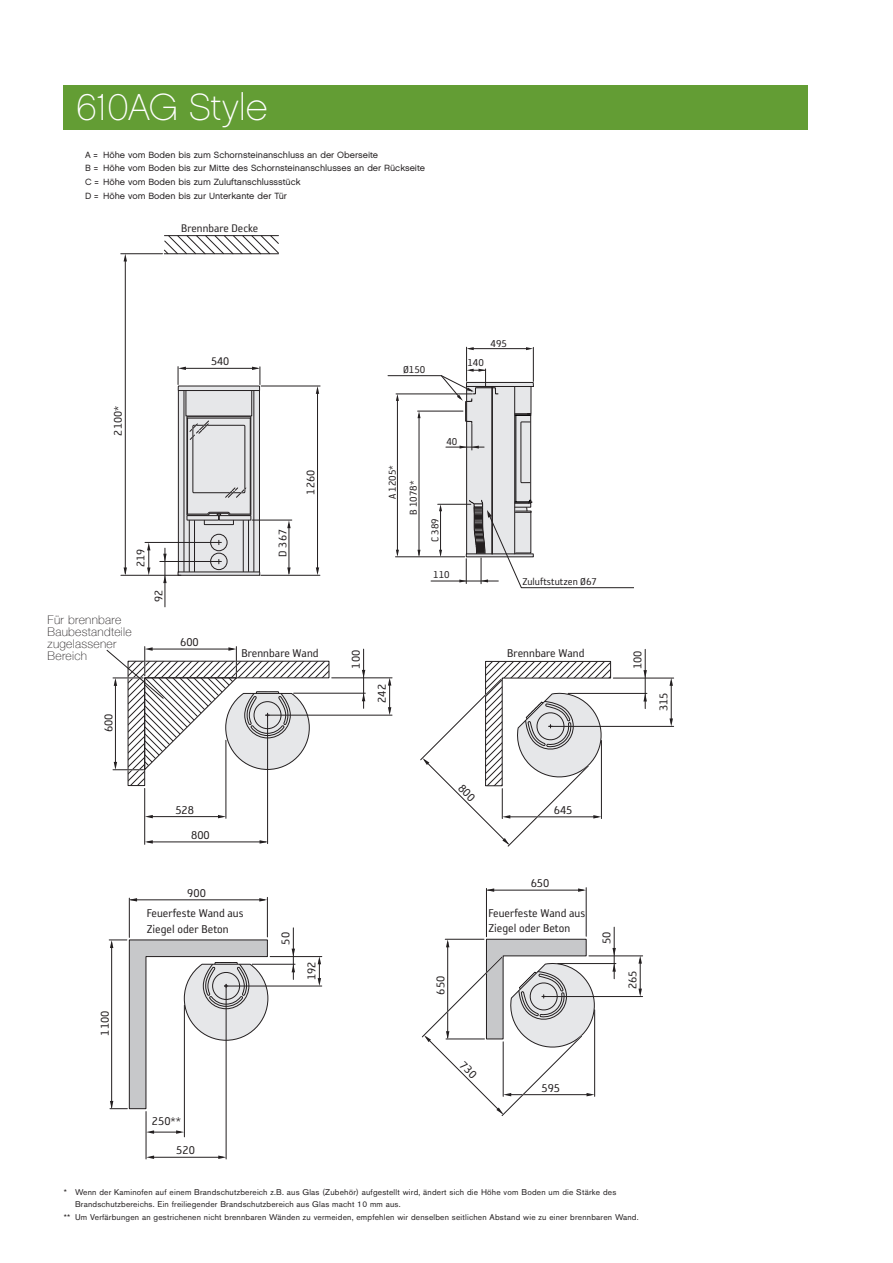
<style>
.page{position:relative;width:893px;height:1263px;background:#fff}
.page>*{position:absolute;margin:0;border:0;box-sizing:border-box;transform-origin:0 0}
.t1{font:37.5px "Chalet Paris Nineteen Sixty";color:#fff}
.t2{font:13.05px/20.9px "Reykjavik One OT A Gauge";color:#231f20;text-align:center}
.t3{font:12.75px "Reykjavik One OT A Gauge";color:#231f20}
.t4{font:100 12px/12px "Helvetica Neue";letter-spacing:.025em;color:#231f20}
.t5{font:11.4px "Reykjavik One OT A Gauge";color:#231f20}
.t6{font:9px/13.8px "Chalet London Nineteen Sixty";color:#231f20}
.t7{font:8.25px "Akzidenz Grotesk BE";letter-spacing:.025em;color:#231f20}
</style>
<div class="page">
<div style="left:64px;top:85px;width:744px;height:45px;background:#639d34"></div>
<hr style="left:317px;top:393px;width:1px;height:180px;background:#231f20">
<svg style="left:316px;top:567px;width:3px;height:8px"></svg>
<hr style="left:261px;top:386px;width:59px;height:1px;background:#231f20">
<svg style="left:316px;top:386px;width:3px;height:8px"></svg>
<hr style="left:125px;top:258px;width:1px;height:315px;background:#231f20">
<svg style="left:124px;top:567px;width:3px;height:8px"></svg>
<hr style="left:121px;top:253px;width:41px;height:1px;background:#231f20">
<svg style="left:124px;top:254px;width:3px;height:7px"></svg>
<hr style="left:121px;top:575px;width:60px;height:1px;background:#231f20">
<hr style="left:289px;top:524px;width:1px;height:49px;background:#231f20">
<hr style="left:252px;top:520px;width:40px;height:1px;background:#231f20">
<svg style="left:287px;top:567px;width:4px;height:8px"></svg>
<svg style="left:287px;top:520px;width:4px;height:8px"></svg>
<hr style="left:165px;top:548px;width:1px;height:59px;background:#231f20">
<hr style="left:160px;top:561px;width:61px;height:1px;background:#231f20">
<hr style="left:145px;top:542px;width:76px;height:1px;background:#231f20">
<svg style="left:163px;top:554px;width:4px;height:7px"></svg>
<svg style="left:163px;top:575px;width:4px;height:8px"></svg>
<svg style="left:147px;top:543px;width:3px;height:32px"></svg>
<hr style="left:261px;top:575px;width:59px;height:1px;background:#231f20">
<svg style="left:177px;top:367px;width:84px;height:209px;background:#cecfd0"></svg>
<svg style="left:164px;top:235px;width:115px;height:18px"></svg>
<hr style="left:164px;top:235px;width:114px;height:1px;background:#231f20">
<hr style="left:164px;top:253px;width:115px;height:1px;background:#231f20">
<hr style="left:466px;top:347px;width:1px;height:34px;background:#231f20">
<hr style="left:533px;top:347px;width:1px;height:34px;background:#231f20">
<hr style="left:469px;top:348px;width:60px;height:1px;background:#231f20">
<svg style="left:526px;top:347px;width:7px;height:3px"></svg>
<svg style="left:467px;top:347px;width:7px;height:3px"></svg>
<svg style="left:387px;top:369px;width:247px;height:219px"></svg>
<svg style="left:109px;top:939px;width:160px;height:170px"></svg>
<hr style="left:270px;top:956px;width:52px;height:1px;background:#231f20">
<hr style="left:151px;top:1157px;width:72px;height:1px;background:#231f20">
<hr style="left:226px;top:984px;width:1px;height:175px;background:#231f20">
<hr style="left:184px;top:1005px;width:1px;height:132px;background:#231f20">
<hr style="left:146px;top:1111px;width:1px;height:48px;background:#231f20">
<hr style="left:224px;top:986px;width:98px;height:1px;background:#231f20">
<hr style="left:293px;top:928px;width:1px;height:51px;background:#231f20">
<hr style="left:252px;top:964px;width:43px;height:1px;background:#231f20">
<svg style="left:146px;top:1155px;width:8px;height:4px"></svg>
<svg style="left:218px;top:1155px;width:8px;height:4px"></svg>
<svg style="left:146px;top:1130px;width:38px;height:4px"></svg>
<svg style="left:318px;top:956px;width:3px;height:30px"></svg>
<svg style="left:292px;top:964px;width:3px;height:8px"></svg>
<svg style="left:292px;top:949px;width:3px;height:7px"></svg>
<hr style="left:131px;top:899px;width:133px;height:1px;background:#231f20">
<hr style="left:267px;top:897px;width:1px;height:40px;background:#231f20">
<svg style="left:259px;top:898px;width:8px;height:3px"></svg>
<svg style="left:130px;top:898px;width:7px;height:3px"></svg>
<hr style="left:129px;top:898px;width:1px;height:39px;background:#231f20">
<hr style="left:148px;top:842px;width:118px;height:1px;background:#231f20">
<hr style="left:267px;top:713px;width:1px;height:131px;background:#231f20">
<hr style="left:332px;top:677px;width:60px;height:1px;background:#231f20">
<hr style="left:150px;top:816px;width:73px;height:1px;background:#231f20">
<hr style="left:226px;top:740px;width:1px;height:78px;background:#231f20">
<hr style="left:144px;top:788px;width:1px;height:56px;background:#231f20">
<hr style="left:389px;top:681px;width:1px;height:31px;background:#231f20">
<hr style="left:266px;top:715px;width:126px;height:1px;background:#231f20">
<hr style="left:363px;top:649px;width:1px;height:59px;background:#231f20">
<hr style="left:294px;top:693px;width:71px;height:1px;background:#231f20">
<svg style="left:145px;top:840px;width:8px;height:4px"></svg>
<svg style="left:260px;top:840px;width:7px;height:4px"></svg>
<svg style="left:145px;top:815px;width:8px;height:3px"></svg>
<svg style="left:218px;top:815px;width:8px;height:3px"></svg>
<svg style="left:388px;top:678px;width:3px;height:7px"></svg>
<svg style="left:388px;top:707px;width:3px;height:8px"></svg>
<svg style="left:362px;top:693px;width:3px;height:8px"></svg>
<svg style="left:362px;top:670px;width:3px;height:8px"></svg>
<hr style="left:589px;top:956px;width:54px;height:1px;background:#231f20">
<hr style="left:640px;top:959px;width:1px;height:34px;background:#231f20">
<hr style="left:542px;top:996px;width:101px;height:1px;background:#231f20">
<hr style="left:614px;top:927px;width:1px;height:52px;background:#231f20">
<hr style="left:558px;top:963px;width:58px;height:1px;background:#231f20">
<svg style="left:638px;top:956px;width:4px;height:7px"></svg>
<svg style="left:638px;top:988px;width:4px;height:8px"></svg>
<svg style="left:612px;top:964px;width:4px;height:8px"></svg>
<svg style="left:612px;top:948px;width:4px;height:8px"></svg>
<hr style="left:488px;top:890px;width:95px;height:1px;background:#231f20">
<hr style="left:586px;top:888px;width:1px;height:48px;background:#231f20">
<svg style="left:578px;top:888px;width:8px;height:4px"></svg>
<svg style="left:487px;top:888px;width:7px;height:4px"></svg>
<hr style="left:486px;top:888px;width:1px;height:49px;background:#231f20">
<hr style="left:613px;top:678px;width:61px;height:1px;background:#231f20">
<hr style="left:671px;top:681px;width:1px;height:42px;background:#231f20">
<hr style="left:549px;top:726px;width:125px;height:1px;background:#231f20">
<hr style="left:645px;top:649px;width:1px;height:59px;background:#231f20">
<hr style="left:568px;top:693px;width:79px;height:1px;background:#231f20">
<svg style="left:669px;top:678px;width:4px;height:8px"></svg>
<svg style="left:669px;top:718px;width:4px;height:8px"></svg>
<svg style="left:643px;top:693px;width:4px;height:8px"></svg>
<svg style="left:643px;top:670px;width:4px;height:8px"></svg>
<svg style="left:106px;top:647px;width:224px;height:139px"></svg>
<svg style="left:422px;top:938px;width:178px;height:178px"></svg>
<svg style="left:420px;top:661px;width:191px;height:186px"></svg>
<h1 class="t1" style="left:77px;top:86px;width:192px">610AG Style</h1>
<p class="t6" style="left:85px;top:148px;width:342px">A = Höhe vom Boden bis zum Schornsteinanschluss an der Oberseite<br>B = Höhe vom Boden bis zur Mitte des Schornsteinanschlusses an der Rückseite C = Höhe vom Boden bis zum Zuluftanschlussstück<br>D = Höhe vom Boden bis zur Unterkante der Tür</p>
<h3 class="t3" style="left:181px;top:222px;width:79px">Brennbare Decke</h3>
<h3 class="t3" style="left:112px;top:435px;width:31px;rotate:-90deg">2100*</h3>
<h3 class="t3" style="left:134px;top:567px;width:20px;rotate:-90deg">219</h3>
<h3 class="t4" style="left:48px;top:614px;width:86px">Für brennbare<br>Baubestandteile zugelassener<br>Bereich</h3>
<h3 class="t3" style="left:152px;top:602px;width:14px;rotate:-90deg">92</h3>
<h3 class="t3" style="left:211px;top:355px;width:20px">540</h3>
<h2 class="t2" style="left:180px;top:632px;width:20px">600</h2>
<h3 class="t3" style="left:276px;top:556px;width:29px;rotate:-90deg">D 367</h3>
<h3 class="t3" style="left:304px;top:494px;width:26px;rotate:-90deg">1260</h3>
<h2 class="t2" style="left:241px;top:642px;width:79px">Brennbare Wand</h2>
<h2 class="t2" style="left:98px;top:732px;width:20px;rotate:-90deg">600</h2>
<h3 class="t5" style="left:403px;top:364px;width:24px">Ø150</h3>
<h3 class="t5" style="left:491px;top:338px;width:18px">495</h3>
<h3 class="t5" style="left:467px;top:357px;width:18px">140</h3>
<h3 class="t5" style="left:387px;top:499px;width:36px;rotate:-90deg">A 1205*</h3>
<h3 class="t5" style="left:408px;top:515px;width:36px;rotate:-90deg">B 1078*</h3>
<h3 class="t5" style="left:446px;top:436px;width:12px">40</h3>
<h3 class="t5" style="left:429px;top:542px;width:25px;rotate:-90deg">C 389</h3>
<h3 class="t5" style="left:433px;top:569px;width:18px">110</h3>
<h2 class="t2" style="left:346px;top:669px;width:20px;rotate:-90deg">100</h2>
<h2 class="t2" style="left:372px;top:703px;width:20px;rotate:-90deg">242</h2>
<h3 class="t5" style="left:522px;top:575px;width:76px">Zuluftstutzen Ø67</h3>
<h2 class="t2" style="left:507px;top:643px;width:79px">Brennbare Wand</h2>
<h2 class="t2" style="left:627px;top:669px;width:20px;rotate:-90deg">100</h2>
<h2 class="t2" style="left:653px;top:711px;width:20px;rotate:-90deg">315</h2>
<h2 class="t2" style="left:95px;top:1036px;width:26px;rotate:-90deg">1100</h2>
<h2 class="t2" style="left:175px;top:799px;width:20px">528</h2>
<h2 class="t2" style="left:191px;top:825px;width:20px">800</h2>
<h2 class="t2" style="left:147px;top:882px;width:98px">900<br>Feuerfeste Wand aus</h2>
<h2 class="t2" style="left:147px;top:919px;width:83px">Ziegel oder Beton</h2>
<h2 class="t2" style="left:152px;top:1111px;width:31px">250**</h2>
<h2 class="t2" style="left:176px;top:1139px;width:20px">520</h2>
<h2 class="t2" style="left:275px;top:944px;width:14px;rotate:-90deg">50</h2>
<h2 class="t2" style="left:301px;top:980px;width:20px;rotate:-90deg">192</h2>
<h2 class="t2" style="left:430px;top:995px;width:20px;rotate:-90deg">650</h2>
<h2 class="t2" style="left:554px;top:800px;width:20px">645</h2>
<h2 class="t2" style="left:531px;top:873px;width:20px">650</h2>
<h2 class="t2" style="left:488px;top:905px;width:98px;line-height:15.6px;text-align:left">Feuerfeste Wand aus<br>Ziegel oder Beton</h2>
<h2 class="t2" style="left:596px;top:944px;width:14px;rotate:-90deg">50</h2>
<h2 class="t2" style="left:622px;top:989px;width:20px;rotate:-90deg">265</h2>
<h2 class="t2" style="left:541px;top:1077px;width:20px">595</h2>
<p class="t7" style="left:64px;top:1187px;width:554px">* Wenn der Kaminofen auf einem Brandschutzbereich z.B. aus Glas (Zubehör) aufgestellt wird, ändert sich die Höhe vom Boden um die Stärke des</p>
<p class="t7" style="left:75px;top:1199px;width:327px">Brandschutzbereichs. Ein freiliegender Brandschutzbereich aus Glas macht 10 mm aus.</p>
<p class="t7" style="left:64px;top:1212px;width:576px">** Um Verfärbungen an gestrichenen nicht brennbaren Wänden zu vermeiden, empfehlen wir denselben seitlichen Abstand wie zu einer brennbaren Wand.</p>
</div>
